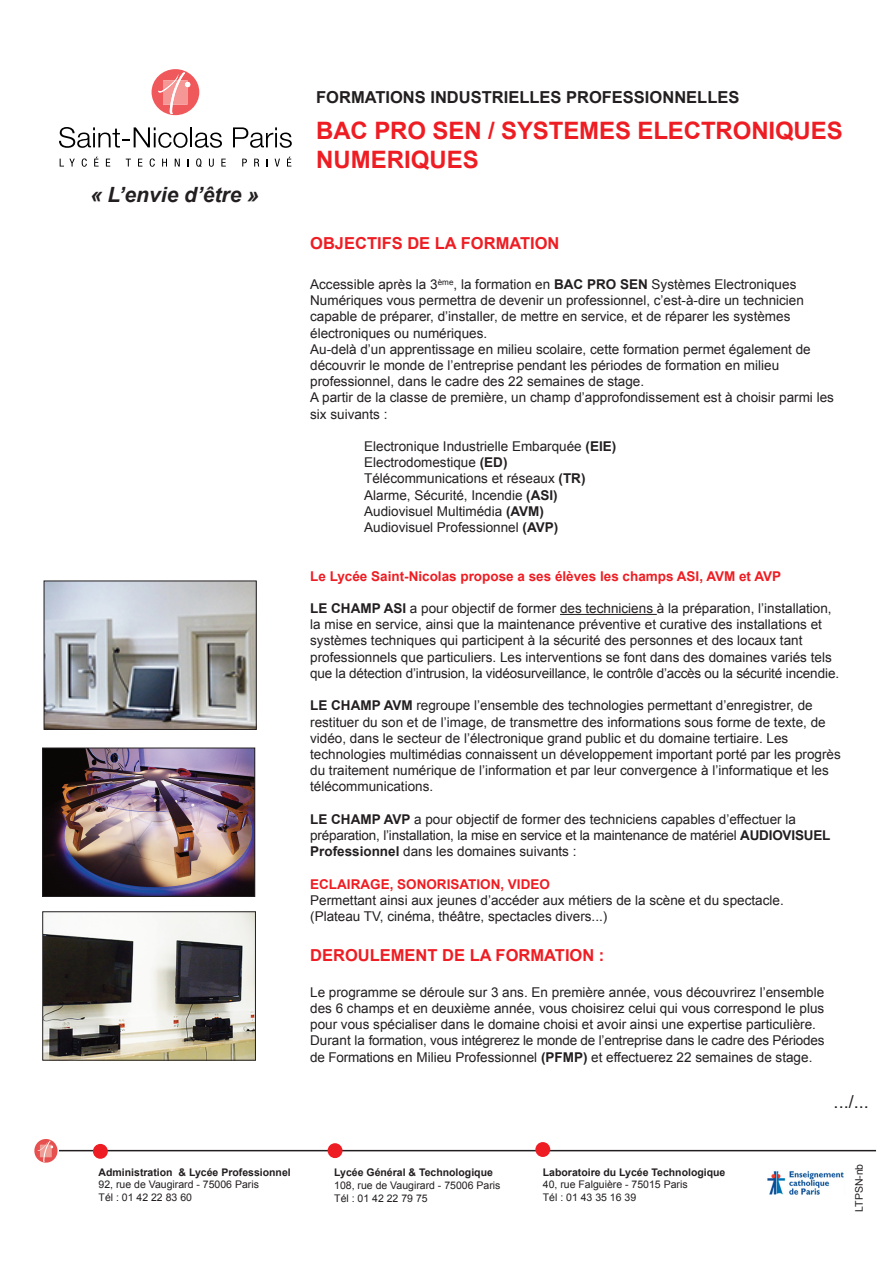
<style>
.page{position:relative;width:893px;height:1263px;background:#fff}
.page>*{position:absolute;margin:0;border:0;box-sizing:border-box;transform-origin:0 0}
.t1{font:700 24px/28.5px "Arial";letter-spacing:-.005em;color:#ee1d23}
.t2{font:italic 700 21px "Arial";color:#231f20}
.t3{font:18px "Arial";color:#231f20}
.t4{font:700 16.5px "Arial";color:#ee1d23}
.t5{font:700 16.5px "Arial";color:#231f20}
.t6{font:13.5px/16.2px "Arial";color:#231f20}
.t7{font:700 13.5px "Arial";color:#ee1d23}
.t8{font:10.5px/12.6px "Arial";color:#231f20}
.t9{font:700 10.5px "Arial";color:#231f20}
.s1{font-weight:700}
</style>
<div class="page">
<svg style="left:152px;top:69px;width:47px;height:46px"></svg>
<svg style="left:59px;top:127px;width:129px;height:21px"></svg>
<hr style="left:190px;top:127px;width:2px;height:20px;background:#000">
<svg style="left:195px;top:133px;width:27px;height:15px"></svg>
<svg style="left:233px;top:127px;width:59px;height:21px"></svg>
<svg style="left:60px;top:159px;width:15px;height:8px"></svg>
<svg style="left:82px;top:158px;width:5px;height:9px"></svg>
<svg style="left:94px;top:157px;width:5px;height:10px"></svg>
<svg style="left:106px;top:159px;width:4px;height:8px"></svg>
<svg style="left:126px;top:159px;width:5px;height:8px"></svg>
<svg style="left:138px;top:159px;width:4px;height:8px"></svg>
<svg style="left:150px;top:158px;width:5px;height:9px"></svg>
<svg style="left:162px;top:159px;width:5px;height:8px"></svg>
<svg style="left:175px;top:159px;width:5px;height:8px"></svg>
<svg style="left:187px;top:159px;width:2px;height:8px"></svg>
<svg style="left:196px;top:158px;width:6px;height:9px"></svg>
<svg style="left:209px;top:159px;width:5px;height:8px"></svg>
<svg style="left:221px;top:159px;width:5px;height:8px"></svg>
<svg style="left:242px;top:159px;width:5px;height:8px"></svg>
<svg style="left:254px;top:159px;width:5px;height:8px"></svg>
<svg style="left:275px;top:159px;width:5px;height:8px"></svg>
<svg style="left:287px;top:157px;width:4px;height:10px"></svg>
<hr style="left:560px;top:614px;width:97px;height:1px;background:#231f20">
<img style="left:767px;top:1171px;width:77px;height:24px">
<hr style="left:51px;top:1150px;width:825px;height:1px;background:#231f20">
<div style="left:93px;top:1144px;width:15px;height:15px;background:#ee1d23;border-radius:50%"></div>
<div style="left:535px;top:1142px;width:15px;height:15px;background:#ee1d23;border-radius:50%"></div>
<div style="left:328px;top:1143px;width:14px;height:15px;background:#ee1d23;border-radius:50%"></div>
<img style="left:46px;top:583px;width:208px;height:145px">
<div style="left:44px;top:581px;width:212px;height:149px;border:1px solid #231f20"></div>
<img style="left:45px;top:913px;width:209px;height:145px">
<div style="left:43px;top:911px;width:213px;height:149px;border:1px solid #231f20"></div>
<img style="left:44px;top:750px;width:209px;height:145px">
<div style="left:42px;top:748px;width:213px;height:149px;border:1px solid #231f20"></div>
<img style="left:34px;top:1139px;width:25px;height:24px">
<h2 class="t2" style="left:90px;top:183px;width:170px">« L’envie d’être »</h2>
<p class="t5" style="left:316px;top:88px;width:425px">FORMATIONS INDUSTRIELLES PROFESSIONNELLES</p>
<h1 class="t1" style="left:316px;top:117px;width:528px">BAC PRO SEN / SYSTEMES ELECTRONIQUES<br>NUMERIQUES</h1>
<p class="t4" style="left:310px;top:234px;width:251px">OBJECTIFS DE LA FORMATION</p>
<p class="t6" style="left:310px;top:276px;width:525px">Accessible après la 3<sup>ème</sup>, la formation en <span class="s1">BAC PRO SEN</span> Systèmes Electroniques Numériques vous permettra de devenir un professionnel, c’est-à-dire un technicien capable de préparer, d’installer, de mettre en service, et de réparer les systèmes électroniques ou numériques.<br>Au-delà d’un apprentissage en milieu scolaire, cette formation permet également de découvrir le monde de l’entreprise pendant les périodes de formation en milieu professionnel, dans le cadre des 22 semaines de stage.<br>A partir de la classe de première, un champ d’approfondissement est à choisir parmi les six suivants :</p>
<p class="t6" style="left:364px;top:438px;width:254px">Electronique Industrielle Embarquée <span class="s1">(EIE)<br></span>Electrodomestique <span class="s1">(ED)<br></span>Télécommunications et réseaux <span class="s1">(TR)<br></span>Alarme, Sécurité, Incendie <span class="s1">(ASI)<br></span>Audiovisuel Multimédia <span class="s1">(AVM)<br></span>Audiovisuel Professionnel <span class="s1">(AVP)</span></p>
<p class="t7" style="left:310px;top:568px;width:472px">Le Lycée Saint-Nicolas propose a ses élèves les champs ASI, AVM et AVP</p>
<p class="t6" style="left:310px;top:600px;width:531px"><span class="s1">LE CHAMP ASI</span> a pour objectif de former des techniciens à la préparation, l’installation, la mise en service, ainsi que la maintenance préventive et curative des installations et systèmes techniques qui participent à la sécurité des personnes et des locaux tant professionnels que particuliers. Les interventions se font dans des domaines variés tels que la détection d’intrusion, la vidéosurveillance, le contrôle d’accès ou la sécurité incendie.</p>
<p class="t6" style="left:310px;top:697px;width:532px"><span class="s1">LE CHAMP AVM</span> regroupe l’ensemble des technologies permettant d’enregistrer, de restituer du son et de l’image, de transmettre des informations sous forme de texte, de vidéo, dans le secteur de l’électronique grand public et du domaine tertiaire. Les technologies multimédias connaissent un développement important porté par les progrès du traitement numérique de l’information et par leur convergence à l’informatique et les télécommunications.</p>
<p class="t6" style="left:310px;top:811px;width:522px"><span class="s1">LE CHAMP AVP</span> a pour objectif de former des techniciens capables d’effectuer la préparation, l’installation, la mise en service et la maintenance de matériel <span class="s1">AUDIOVISUEL<br>Professionnel</span> dans les domaines suivants :</p>
<p class="t7" style="left:310px;top:876px;width:241px">ECLAIRAGE, SONORISATION, VIDEO</p>
<p class="t6" style="left:310px;top:892px;width:475px">Permettant ainsi aux jeunes d’accéder aux métiers de la scène et du spectacle. (Plateau TV, cinéma, théâtre, spectacles divers...)</p>
<p class="t4" style="left:310px;top:946px;width:296px">DEROULEMENT DE LA FORMATION :</p>
<p class="t6" style="left:310px;top:984px;width:516px">Le programme se déroule sur 3 ans. En première année, vous découvrirez l’ensemble des 6 champs et en deuxième année, vous choisirez celui qui vous correspond le plus pour vous spécialiser dans le domaine choisi et avoir ainsi une expertise particulière.<br>Durant la formation, vous intégrerez le monde de l’entreprise dans le cadre des Périodes de Formations en Milieu Professionnel <span class="s1">(PFMP)</span> et effectuerez 22 semaines de stage.</p>
<h3 class="t3" style="left:834px;top:1092px;width:37px">.../...</h3>
<p class="t9" style="left:99px;top:1166px;width:194px">Administration &amp; Lycée Professionnel</p>
<p class="t8" style="left:99px;top:1178px;width:162px">92, rue de Vaugirard - 75006 Paris<br>Tél : 01 42 22 83 60</p>
<p class="t9" style="left:334px;top:1167px;width:160px">Lycée Général &amp; Technologique</p>
<p class="t8" style="left:334px;top:1179px;width:168px">108, rue de Vaugirard - 75006 Paris<br>Tél : 01 42 22 79 75</p>
<p class="t9" style="left:543px;top:1166px;width:184px">Laboratoire du Lycée Technologique</p>
<p class="t8" style="left:543px;top:1178px;width:146px">40, rue Falguière - 75015 Paris<br>Tél : 01 43 35 16 39</p>
<p class="t8" style="left:853px;top:1212px;width:50px;rotate:-90deg">LTPSN-nb</p>
</div>
